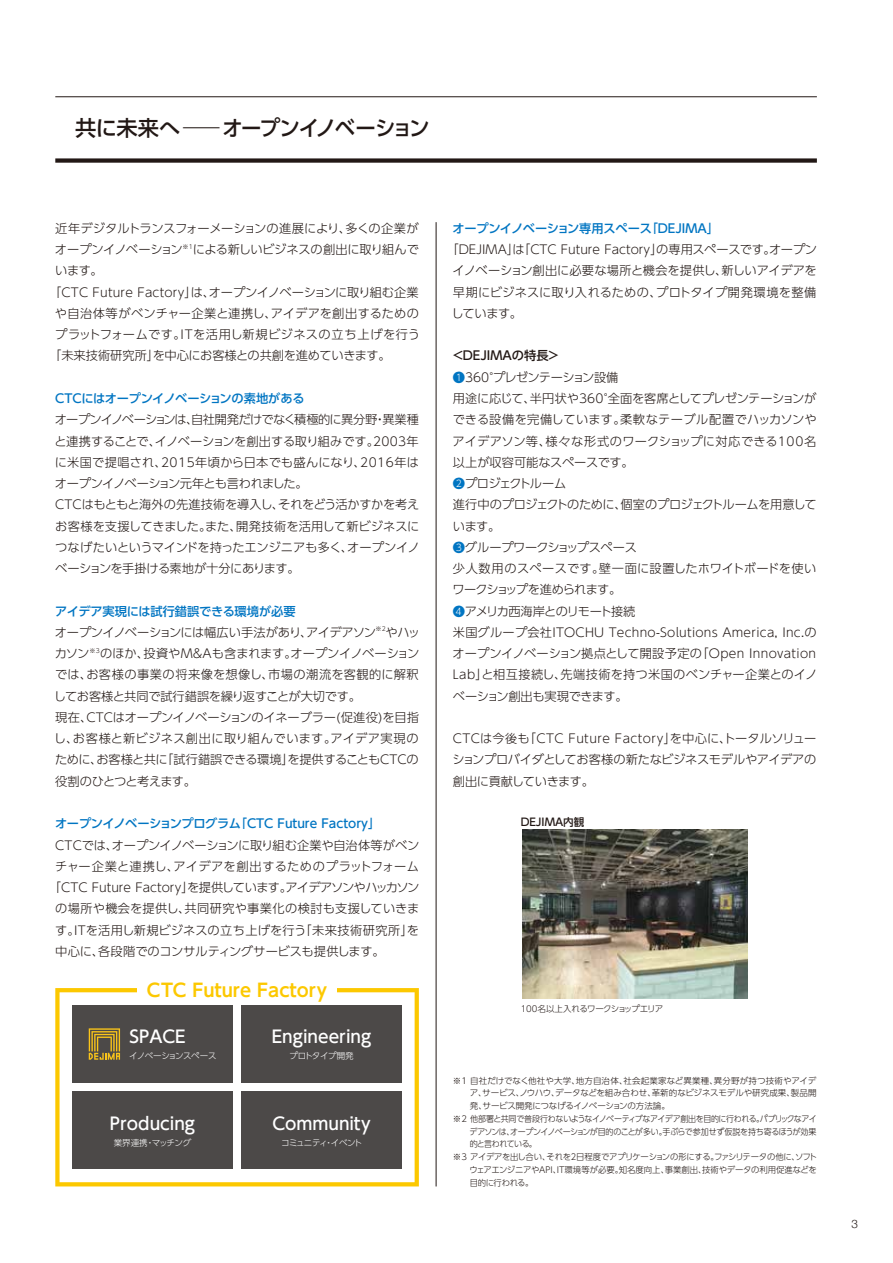
<style>
.page{position:relative;width:893px;height:1263px;background:#fff}
.page>*{position:absolute;margin:0;border:0;box-sizing:border-box;transform-origin:0 0}
.t1{font:500 21.3px "UD Shin Go Pro";letter-spacing:-.07em;color:#221815;scale:.96 1}
.t2{font:500 21.3px "UD Shin Go Pro";letter-spacing:-.04em;color:#221815}
.t3{font:700 18px "UD Shin Go Pro De";color:#fcc800}
.t4{font:500 16.95px "UD Shin Go Pro";color:#fff}
.t5{font:300 12.15px/21.3px "UD Shin Go Pro";letter-spacing:-.005em;color:#221815}
.t6{font:300 12.15px "UD Shin Go Pro";letter-spacing:.02em;color:#221815}
.t7{font:500 12.15px "UD Shin Go Pro";letter-spacing:-.02em;color:#0075c2}
.t8{font:300 12.15px/21.3px "UD Shin Go Pro";letter-spacing:-.04em;color:#221815}
.t9{font:300 12.15px "UD Shin Go Pro";letter-spacing:-.03em;color:#221815}
.t10{font:300 12.15px "UD Shin Go Pro";letter-spacing:.025em;color:#221815}
.t11{font:300 12.15px "UD Shin Go Pro";letter-spacing:.035em;color:#221815}
.t12{font:300 11.7px "Helvetica Neue";color:#221815}
.t13{font:500 10.65px "UD Shin Go Pro";color:#221815}
.t14{font:300 8.55px "UD Shin Go Pro";letter-spacing:-.025em;color:#221815}
.t15{font:300 8.55px "UD Shin Go Pro";letter-spacing:-.05em;color:#221815}
.t16{font:300 8.55px "UD Shin Go Pro";letter-spacing:-.025em;color:#221815;scale:.94 1}
.t17{font:300 8.55px "UD Shin Go Pro";color:#221815}
.t18{font:300 8.55px "UD Shin Go Pro";letter-spacing:.015em;color:#221815}
.t19{font:300 8.55px "UD Shin Go Pro";letter-spacing:-.055em;color:#fff}
.t20{font:300 8.55px "UD Shin Go Pro";letter-spacing:-.09em;color:#fff}
.t21{font:300 8.55px "UD Shin Go Pro";letter-spacing:-.075em;color:#221815;scale:.94 1}
.t22{font:300 8.55px "UD Shin Go Pro";letter-spacing:-.045em;color:#221815}
.t23{font:300 8.55px "UD Shin Go Pro";letter-spacing:-.035em;color:#fff}
.t24{font:500 8.55px "UD Shin Go Pro";color:#221815;scale:5 1}
.t25{font:300 6.15px "UD Shin Go Pro";color:#221815}
.s1{font-weight:500;color:#0075c2}
.s2{font-weight:500}
.s3{color:#0075c2}
</style>
<div class="page">
<hr style="left:436px;top:222px;width:1px;height:964px;background:#221815">
<hr style="left:55px;top:97px;width:762px;height:1px;background:#221815">
<div style="left:55px;top:158px;width:762px;height:5px;background:#221815"></div>
<img style="left:522px;top:830px;width:225px;height:169px">
<svg style="left:55px;top:988px;width:364px;height:198px"></svg>
<div style="left:137px;top:978px;width:200px;height:24px;background:#fff"></div>
<div style="left:72px;top:1005px;width:161px;height:78px;background:#4c4948"></div>
<div style="left:72px;top:1091px;width:161px;height:78px;background:#4c4948"></div>
<div style="left:241px;top:1005px;width:161px;height:78px;background:#4c4948"></div>
<div style="left:241px;top:1091px;width:161px;height:78px;background:#4c4948"></div>
<svg style="left:89px;top:1028px;width:31px;height:32px"></svg>
<h1 class="t2" style="left:75px;top:111px;width:107px">共に未来へ</h1>
<p class="t24" style="left:180px;top:121px;width:10px">ー</p>
<h1 class="t1" style="left:222px;top:111px;width:217px">オープンイノベーション</h1>
<p class="t5" style="left:55px;top:217px;width:365px">近年デジタルトランスフォーメーションの進展により、多くの企業がオープンイノベーション</p>
<p class="t25" style="left:183px;top:241px;width:12px">※1</p>
<p class="t5" style="left:193px;top:238px;width:228px">による新しいビジネスの創出に取り組んで</p>
<p class="t5" style="left:55px;top:260px;width:49px">います。</p>
<p class="t5" style="left:49px;top:281px;width:371px">「CTC Future Factory」は、オープンイノベーションに取り組む企業</p>
<p class="t6" style="left:55px;top:303px;width:365px">や自治体等がベンチャー企業と連携し、アイデアを創出するための</p>
<p class="t11" style="left:55px;top:325px;width:366px">プラットフォームです。ITを活用し新規ビジネスの立ち上げを行う</p>
<p class="t5" style="left:49px;top:345px;width:343px">「未来技術研究所」を中心にお客様との共創を進めていきます。</p>
<p class="t7" style="left:55px;top:388px;width:251px">CTCにはオープンイノベーションの素地がある</p>
<p class="t5" style="left:55px;top:409px;width:367px">オープンイノベーションは、自社開発だけでなく積極的に異分野・異業種と連携することで、イノベーションを創出する取り組みです。2003年に米国で提唱され、2015年頃から日本でも盛んになり、2016年はオープンイノベーション元年とも言われました。<br>CTCはもともと海外の先進技術を導入し、それをどう活かすかを考えお客様を支援してきました。また、開発技術を活用して新ビジネスにつなげたいというマインドを持ったエンジニアも多く、オープンイノベーションを手掛ける素地が十分にあります。</p>
<p class="t8" style="left:55px;top:600px;width:367px"><span class="s1">アイデア実現には試行錯誤できる環境が必要<br></span>オープンイノベーションには幅広い手法があり、アイデアソン<sup>※2</sup>やハッカソン</p>
<p class="t5" style="left:54px;top:642px;width:367px;text-indent:46px">のほか、投資やM＆Aも含まれます。オープンイノベーションでは、お客様の事業の将来像を想像し、市場の潮流を客観的に解釈してお客様と共同で試行錯誤を繰り返すことが大切です。<br>現在、CTCはオープンイノベーションのイネーブラー(促進役)を目指し、お客様と新ビジネス創出に取り組んでいます。アイデア実現のために、お客様と共に「試行錯誤できる環境」を提供することもCTCの役割のひとつと考えます。</p>
<p class="t7" style="left:55px;top:814px;width:327px">オープンイノベーションプログラム「CTC Future Factory」</p>
<p class="t5" style="left:55px;top:834px;width:366px">CTCでは、オープンイノベーションに取り組む企業や自治体等がベン</p>
<p class="t6" style="left:55px;top:856px;width:366px">チャー企業と連携し、アイデアを創出するためのプラットフォーム</p>
<p class="t9" style="left:49px;top:877px;width:372px">「CTC Future Factory」を提供しています。アイデアソンやハッカソン</p>
<p class="t6" style="left:55px;top:899px;width:366px">の場所や機会を提供し、共同研究や事業化の検討も支援していきま</p>
<p class="t10" style="left:55px;top:920px;width:366px">す。ITを活用し新規ビジネスの立ち上げを行う「未来技術研究所」を</p>
<p class="t5" style="left:55px;top:940px;width:331px">中心に、各段階でのコンサルティングサービスも提供します。</p>
<p class="t25" style="left:89px;top:645px;width:12px">※3</p>
<h2 class="t3" style="left:147px;top:975px;width:182px">CTC Future Factory</h2>
<h3 class="t4" style="left:129px;top:1023px;width:58px">SPACE</h3>
<p class="t19" style="left:129px;top:1049px;width:89px">イノベーションスペース</p>
<h3 class="t4" style="left:272px;top:1023px;width:101px">Engineering</h3>
<p class="t23" style="left:289px;top:1049px;width:66px">プロトタイプ開発</p>
<h3 class="t4" style="left:110px;top:1109px;width:87px">Producing</h3>
<p class="t19" style="left:114px;top:1135px;width:79px">業界連携・マッチング</p>
<h3 class="t4" style="left:272px;top:1109px;width:100px">Community</h3>
<p class="t20" style="left:281px;top:1135px;width:83px">コミュニティ・イベント</p>
<p class="t7" style="left:453px;top:218px;width:268px">オープンイノベーション専用スペース「DEJIMA」</p>
<p class="t5" style="left:451px;top:238px;width:367px;text-align:justify;text-indent:-5px">「DEJIMA」は「CTC Future Factory」の専用スペースです。オープンイノベーション創出に必要な場所と機会を提供し、新しいアイデアを早期にビジネスに取り入れるための、プロトタイプ開発環境を整備しています。</p>
<p class="t5" style="left:452px;top:345px;width:367px"><span class="s2">＜DEJIMAの特長＞<br></span><span class="s3">❶</span>360°プレゼンテーション設備<br>用途に応じて、半円状や360°全面を客席としてプレゼンテーションができる設備を完備しています。柔軟なテーブル配置でハッカソンやアイデアソン等、様々な形式のワークショップに対応できる100名以上が収容可能なスペースです。<br><span class="s3">❷</span>プロジェクトルーム<br>進行中のプロジェクトのために、個室のプロジェクトルームを用意しています。<br><span class="s3">❸</span>グループワークショップスペース<br>少人数用のスペースです。壁一面に設置したホワイトボードを使いワークショップを進められます。<br><span class="s3">❹</span>アメリカ西海岸とのリモート接続<br>米国グループ会社ITOCHU Techno-Solutions America, Inc.のオープンイノベーション拠点として開設予定の「Open Innovation<br>Lab」と相互接続し、先端技術を持つ米国のベンチャー企業とのイノベーション創出も実現できます。</p>
<p class="t5" style="left:452px;top:727px;width:366px;text-align:justify">CTCは今後も「CTC Future Factory」を中心に、トータルソリューションプロバイダとしてお客様の新たなビジネスモデルやアイデアの創出に貢献していきます。</p>
<p class="t13" style="left:521px;top:813px;width:65px">DEJIMA内観</p>
<p class="t15" style="left:521px;top:1002px;width:144px">100名以上入れるワークショップエリア</p>
<p class="t18" style="left:453px;top:1073px;width:365px">※1 自社だけでなく他社や大学、地方自治体、社会起業家など異業種、異分野が持つ技術やアイデ</p>
<p class="t14" style="left:470px;top:1086px;width:348px">ア、サービス、ノウハウ、データなどを組み合わせ、革新的なビジネスモデルや研究成果、製品開</p>
<p class="t14" style="left:470px;top:1099px;width:202px">発、サービス開発につなげるイノベーションの方法論。</p>
<p class="t15" style="left:453px;top:1112px;width:365px">※2 他部署と共同で普段行わないようなイノベーティブなアイデア創出を目的に行われる。パブリックなアイ</p>
<p class="t16" style="left:470px;top:1124px;width:371px">デアソンは、オープンイノベーションが目的のことが多い。手ぶらで参加せず仮説を持ち寄るほうが効果</p>
<p class="t21" style="left:470px;top:1137px;width:73px">的と言われている。</p>
<p class="t14" style="left:453px;top:1150px;width:366px">※3 アイデアを出し合い、それを2日程度でアプリケーションの形にする。ファシリテータの他に、ソフト</p>
<p class="t17" style="left:469px;top:1163px;width:349px">ウェアエンジニアやAPI、IT環境等が必要。知名度向上、事業創出、技術やデータの利用促進などを</p>
<p class="t22" style="left:470px;top:1175px;width:65px">目的に行われる。</p>
<p class="t12" style="left:851px;top:1214px;width:8px">3</p>
</div>
